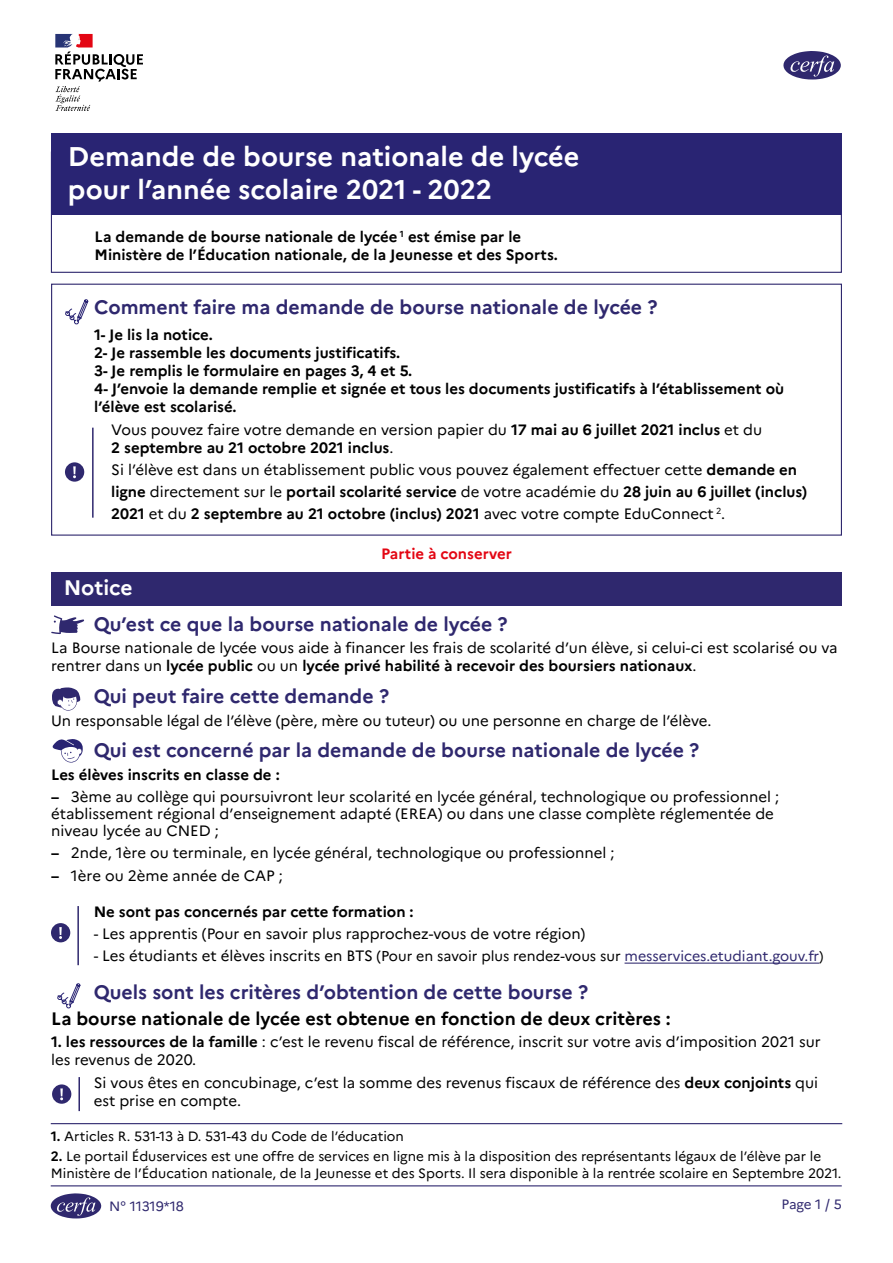
<style>
.page{position:relative;width:893px;height:1263px;background:#fff}
.page>*{position:absolute;margin:0;border:0;box-sizing:border-box;transform-origin:0 0}
.H1_Titre_du_document{font:700 27px/32.4px "Marianne";color:#fff}
.H2_Titre_de_l_encart{font:700 21px "Marianne";letter-spacing:-.005em;color:#fff}
.H3_Sous-titre_1{font:700 19.5px "Marianne";color:#2f286e}
.H4_sous-titres_formu{font:700 18px "Marianne";color:#000}
.Texte_noir{font:15px/18px "Marianne";color:#000}
.Texte_important{font:15px/18px "Marianne";color:#000}
.Texte_important-2{font:700 15px/18px "Marianne";color:#000}
.H3_Sous-titre_1-2{font:700 15px/18px "Marianne";color:#000}
.Texte_noir-2{font:700 15px/18px "Marianne";color:#000}
.consigne{font:700 15px "Marianne";color:#e30613}
.légende{font:13.5px/16.2px "Marianne";color:#000}
.t1{font:13.5px "Marianne";letter-spacing:-.015em;color:#2f286e}
.s1{font-weight:400}
.s2{font-weight:700}
.s3{font-size:14.25px}
.s4{font-size:14.25px;color:#2f286e}
.s5{font-size:13.5px}
</style>
<div class="page">
<svg style="left:50px;top:1193px;width:51px;height:25px"></svg>
<hr style="left:51px;top:1185px;width:791px;height:1px;background:#2f286e">
<div style="left:51px;top:284px;width:791px;height:252px;border:1px solid #2f286e"></div>
<hr style="left:92px;top:428px;width:2px;height:90px;background:#2f286e">
<div style="left:65px;top:462px;width:19px;height:20px;background:#2f286e;border-radius:50%"></div>
<svg style="left:73px;top:466px;width:3px;height:12px"></svg>
<div style="left:51px;top:134px;width:791px;height:81px;background:#292473"></div>
<svg style="left:55px;top:34px;width:88px;height:77px"></svg>
<hr style="left:51px;top:1123px;width:791px;height:1px;background:#2f286e">
<div style="left:51px;top:572px;width:791px;height:33px;background:#2f286e"></div>
<hr style="left:625px;top:962px;width:194px;height:2px;background:#2f286e">
<hr style="left:78px;top:1077px;width:2px;height:34px;background:#2f286e">
<hr style="left:77px;top:906px;width:2px;height:59px;background:#2f286e">
<div style="left:52px;top:1084px;width:19px;height:20px;background:#2f286e;border-radius:50%"></div>
<svg style="left:60px;top:1088px;width:3px;height:12px"></svg>
<div style="left:51px;top:923px;width:19px;height:19px;background:#2f286e;border-radius:50%"></div>
<svg style="left:59px;top:927px;width:3px;height:12px"></svg>
<svg style="left:51px;top:615px;width:33px;height:19px"></svg>
<svg style="left:52px;top:687px;width:28px;height:23px"></svg>
<svg style="left:57px;top:983px;width:24px;height:26px"></svg>
<svg style="left:52px;top:739px;width:31px;height:23px"></svg>
<svg style="left:783px;top:51px;width:58px;height:29px"></svg>
<svg style="left:65px;top:299px;width:24px;height:26px"></svg>
<h1 class="H1_Titre_du_document" style="left:68px;top:141px;width:513px">Demande de bourse nationale de lycée pour l’année scolaire 2021 - 2022</h1>
<p class="Texte_important-2" style="left:95px;top:227px;width:465px">La demande de bourse nationale de lycée <sup>1</sup> est émise par le<br>Ministère de l’Éducation nationale, de la Jeunesse et des Sports.</p>
<h3 class="H3_Sous-titre_1" style="left:94px;top:295px;width:565px">Comment faire ma demande de bourse nationale de lycée ?</h3>
<h3 class="H3_Sous-titre_1-2" style="left:94px;top:326px;width:691px">1- Je lis la notice.<br>2- Je rassemble les documents justificatifs.<br>3- Je remplis le formulaire en pages 3, 4 et 5.<br>4- J’envoie la demande remplie et signée et tous les documents justificatifs à l’établissement où l’élève est scolarisé.</h3>
<p class="Texte_noir-2" style="left:111px;top:420px;width:652px"><span class="s1">Vous pouvez faire votre demande en version papier du</span> 17 mai au 6 juillet 2021 inclus <span class="s1">et du<br></span>2 septembre au 21 octobre 2021 inclus<span class="s1">.</span></p>
<p class="Texte_important" style="left:111px;top:460px;width:687px">Si l’élève est dans un établissement public vous pouvez également effectuer cette <span class="s2">demande en</span></p>
<p class="Texte_important-2" style="left:111px;top:483px;width:698px">ligne <span class="s1">directement sur le</span> portail scolarité service <span class="s1">de votre académie du</span> 28 juin au 6 juillet (inclus)</p>
<p class="Texte_important-2" style="left:111px;top:505px;width:616px">2021 <span class="s1">et du</span> 2 septembre au 21 octobre (inclus) 2021 <span class="s1">avec votre compte EduConnect</span> <sup>2</sup><span class="s1">.</span></p>
<h2 class="H2_Titre_de_l_encart" style="left:64px;top:575px;width:70px">Notice</h2>
<p class="consigne" style="left:381px;top:545px;width:132px">Partie à conserver</p>
<h3 class="H3_Sous-titre_1" style="left:94px;top:612px;width:415px">Qu’est ce que la bourse nationale de lycée ?</h3>
<p class="Texte_noir" style="left:51px;top:639px;width:788px">La Bourse nationale de lycée vous aide à financer les frais de scolarité d’un élève, si celui-ci est scolarisé ou va rentrer dans un <span class="s2">lycée public</span> ou un <span class="s2">lycée privé habilité à recevoir des boursiers nationaux</span>.</p>
<h3 class="H3_Sous-titre_1" style="left:94px;top:684px;width:297px">Qui peut faire cette demande ?</h3>
<p class="Texte_noir" style="left:51px;top:711px;width:662px">Un responsable légal de l’élève (père, mère ou tuteur) ou une personne en charge de l’élève.</p>
<h3 class="H3_Sous-titre_1" style="left:94px;top:739px;width:607px">Qui est concerné par la demande de bourse nationale de lycée ?</h3>
<p class="Texte_noir-2" style="left:51px;top:765px;width:230px">Les élèves inscrits en classe de :</p>
<p class="Texte_noir" style="left:51px;top:788px;width:729px;line-height:17px"><span class="s2">–</span> 3ème au collège qui poursuivront leur scolarité en lycée général, technologique ou professionnel ; établissement régional d’enseignement adapté (EREA) ou dans une classe complète réglementée de niveau lycée au CNED ;</p>
<p class="Texte_noir" style="left:51px;top:844px;width:565px"><span class="s2">–</span> 2nde, 1ère ou terminale, en lycée général, technologique ou professionnel ;</p>
<p class="Texte_noir" style="left:51px;top:866px;width:233px"><span class="s2">–</span> 1ère ou 2ème année de CAP ;</p>
<p class="Texte_important-2" style="left:94px;top:902px;width:321px">Ne sont pas concernés par cette formation :</p>
<p class="Texte_important" style="left:94px;top:925px;width:493px">- Les apprentis (Pour en savoir plus rapprochez-vous de votre région)</p>
<p class="Texte_important" style="left:94px;top:947px;width:731px">- Les étudiants et élèves inscrits en BTS <span class="s3">(Pour en savoir plus rendez-vous sur</span> <span class="s4">messervices.etudiant.gouv.fr</span><span class="s5">)</span></p>
<h3 class="H3_Sous-titre_1" style="left:94px;top:980px;width:496px">Quels sont les critères d’obtention de cette bourse ?</h3>
<p class="H4_sous-titres_formu" style="left:51px;top:1008px;width:621px">La bourse nationale de lycée est obtenue en fonction de deux critères :</p>
<p class="Texte_noir" style="left:51px;top:1033px;width:771px"><span class="s2">1. les ressources de la famille</span> : c’est le revenu fiscal de référence, inscrit sur votre avis d’imposition 2021 sur les revenus de 2020.</p>
<p class="Texte_important" style="left:94px;top:1073px;width:726px">Si vous êtes en concubinage, c’est la somme des revenus fiscaux de référence des <span class="s2">deux conjoints</span> qui est prise en compte.</p>
<p class="légende" style="left:51px;top:1128px;width:355px"><span class="s2">1.</span> Articles R. 531-13 à D. 531-43 du Code de l’éducation</p>
<p class="légende" style="left:51px;top:1148px;width:792px"><span class="s2">2.</span> Le portail Éduservices est une offre de services en ligne mis à la disposition des représentants légaux de l’élève par le<br>Ministère de l’Éducation nationale, de la Jeunesse et des Sports. Il sera disponible à la rentrée scolaire en Septembre 2021.</p>
<p class="t1" style="left:109px;top:1198px;width:76px">N° 11319*18</p>
<p class="t1" style="left:781px;top:1196px;width:62px">Page 1 / 5</p>
</div>
